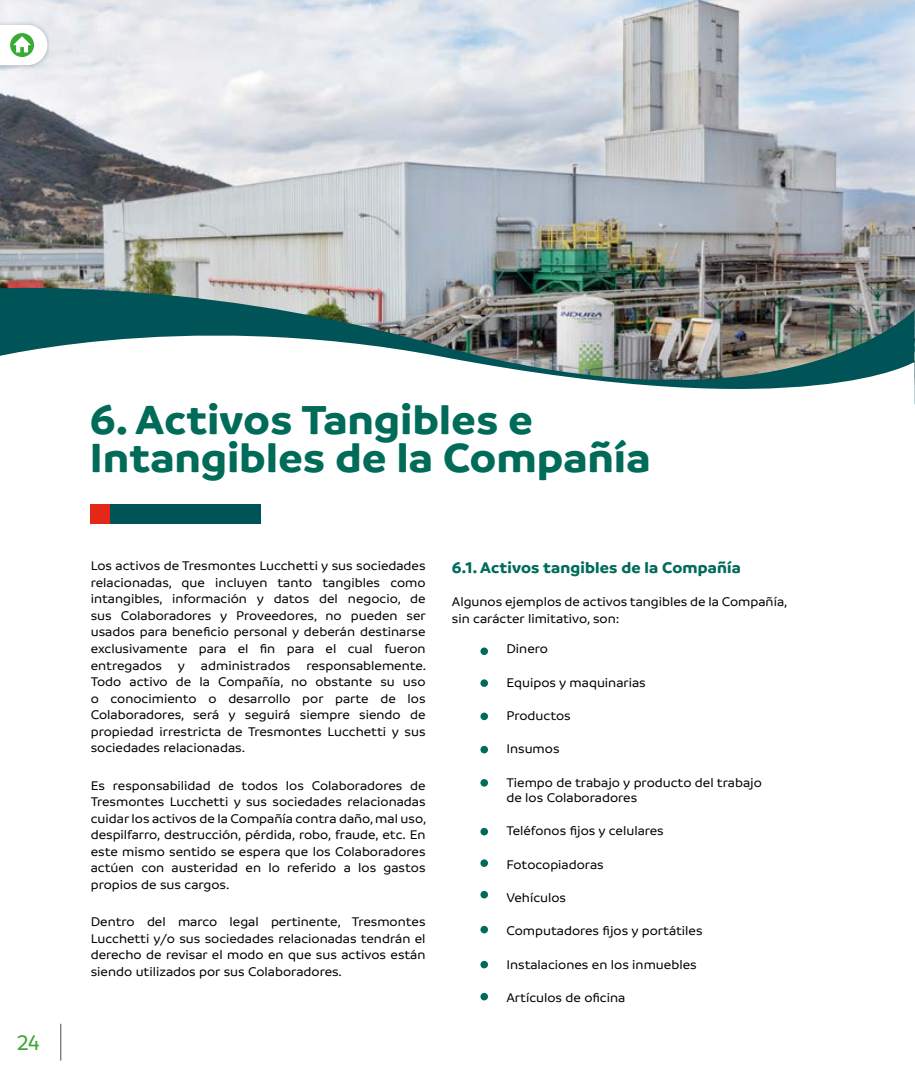
<style>
.page{position:relative;width:915px;height:1085px;background:#fff}
.page>*{position:absolute;margin:0;border:0;box-sizing:border-box;transform-origin:0 0}
.t1{font:700 43.5px/37.5px "Branding SF";letter-spacing:.01em;color:#006b58;scale:1.05 1}
.t2{font:500 22.5px "Branding SF";color:#3fa535;scale:1.05 1}
.t3{font:700 16.5px "Branding SF";letter-spacing:.01em;color:#006b5b;scale:1.05 1}
.t4{font:500 13.5px/16.5px "Branding SF";color:#000;text-align:justify;scale:1.05 1}
</style>
<div class="page">
<hr style="left:60px;top:1023px;width:1px;height:37px;background:#4b4a4a">
<img style="left:0;top:0;width:914px;height:275px">
<img style="left:0;top:13px;width:49px;height:64px">
<svg style="left:0;top:25px;width:47px;height:40px"></svg>
<img style="left:0;top:275px;width:914px;height:31px">
<img style="left:0;top:306px;width:914px;height:83px">
<div style="left:90px;top:504px;width:170px;height:19px;background:#005356"></div>
<div style="left:90px;top:504px;width:19px;height:19px;background:#e52718"></div>
<div style="left:480px;top:647px;width:8px;height:8px;background:#006b58;border-radius:50%"></div>
<div style="left:480px;top:679px;width:8px;height:7px;background:#006b58;border-radius:50%"></div>
<div style="left:480px;top:712px;width:8px;height:8px;background:#006b58;border-radius:50%"></div>
<svg style="left:480px;top:745px;width:8px;height:8px"></svg>
<div style="left:480px;top:779px;width:8px;height:7px;background:#006b58;border-radius:50%"></div>
<div style="left:480px;top:827px;width:8px;height:8px;background:#006b58;border-radius:50%"></div>
<div style="left:480px;top:859px;width:8px;height:7px;background:#006b58;border-radius:50%"></div>
<div style="left:480px;top:890px;width:8px;height:8px;background:#006b58;border-radius:50%"></div>
<svg style="left:480px;top:925px;width:8px;height:8px"></svg>
<div style="left:480px;top:992px;width:8px;height:8px;background:#006b58;border-radius:50%"></div>
<svg style="left:480px;top:960px;width:8px;height:8px"></svg>
<h2 class="t2" style="left:17px;top:1030px;width:23px">24</h2>
<h1 class="t1" style="left:90px;top:401px;width:535px">6. Activos Tangibles e<br>Intangibles de la Compañía</h1>
<p class="t4" style="left:91px;top:558px;width:321px">Los activos de Tresmontes Lucchetti y sus sociedades relacionadas, que incluyen tanto tangibles como intangibles, información y datos del negocio, de sus Colaboradores y Proveedores, no pueden ser usados para beneficio personal y deberán destinarse exclusivamente para el fin para el cual fueron entregados y administrados responsablemente.<br>Todo activo de la Compañía, no obstante su uso o conocimiento o desarrollo por parte de los Colaboradores, será y seguirá siempre siendo de propiedad irrestricta de Tresmontes Lucchetti y sus sociedades relacionadas.</p>
<p class="t4" style="left:91px;top:776px;width:321px">Es responsabilidad de todos los Colaboradores de Tresmontes Lucchetti y sus sociedades relacionadas cuidar los activos de la Compañía contra daño, mal uso, despilfarro, destrucción, pérdida, robo, fraude, etc. En este mismo sentido se espera que los Colaboradores actúen con austeridad en lo referido a los gastos propios de sus cargos.</p>
<p class="t4" style="left:91px;top:913px;width:320px">Dentro del marco legal pertinente, Tresmontes Lucchetti y/o sus sociedades relacionadas tendrán el derecho de revisar el modo en que sus activos están siendo utilizados por sus Colaboradores.</p>
<p class="t3" style="left:451px;top:558px;width:276px">6.1. Activos tangibles de la Compañía</p>
<p class="t4" style="left:451px;top:593px;width:321px">Algunos ejemplos de activos tangibles de la Compañía, sin carácter limitativo, son:</p>
<p class="t4" style="left:506px;top:640px;width:41px">Dinero</p>
<p class="t4" style="left:506px;top:674px;width:134px">Equipos y maquinarias</p>
<p class="t4" style="left:506px;top:707px;width:63px">Productos</p>
<p class="t4" style="left:506px;top:740px;width:52px">Insumos</p>
<p class="t4" style="left:506px;top:774px;width:245px;line-height:15px">Tiempo de trabajo y producto del trabajo de los Colaboradores</p>
<p class="t4" style="left:506px;top:822px;width:151px">Teléfonos fijos y celulares</p>
<p class="t4" style="left:506px;top:855px;width:94px">Fotocopiadoras</p>
<p class="t4" style="left:506px;top:889px;width:58px">Vehículos</p>
<p class="t4" style="left:506px;top:922px;width:188px">Computadores fijos y portátiles</p>
<p class="t4" style="left:506px;top:956px;width:183px">Instalaciones en los inmuebles</p>
<p class="t4" style="left:506px;top:989px;width:115px">Artículos de oficina</p>
</div>
